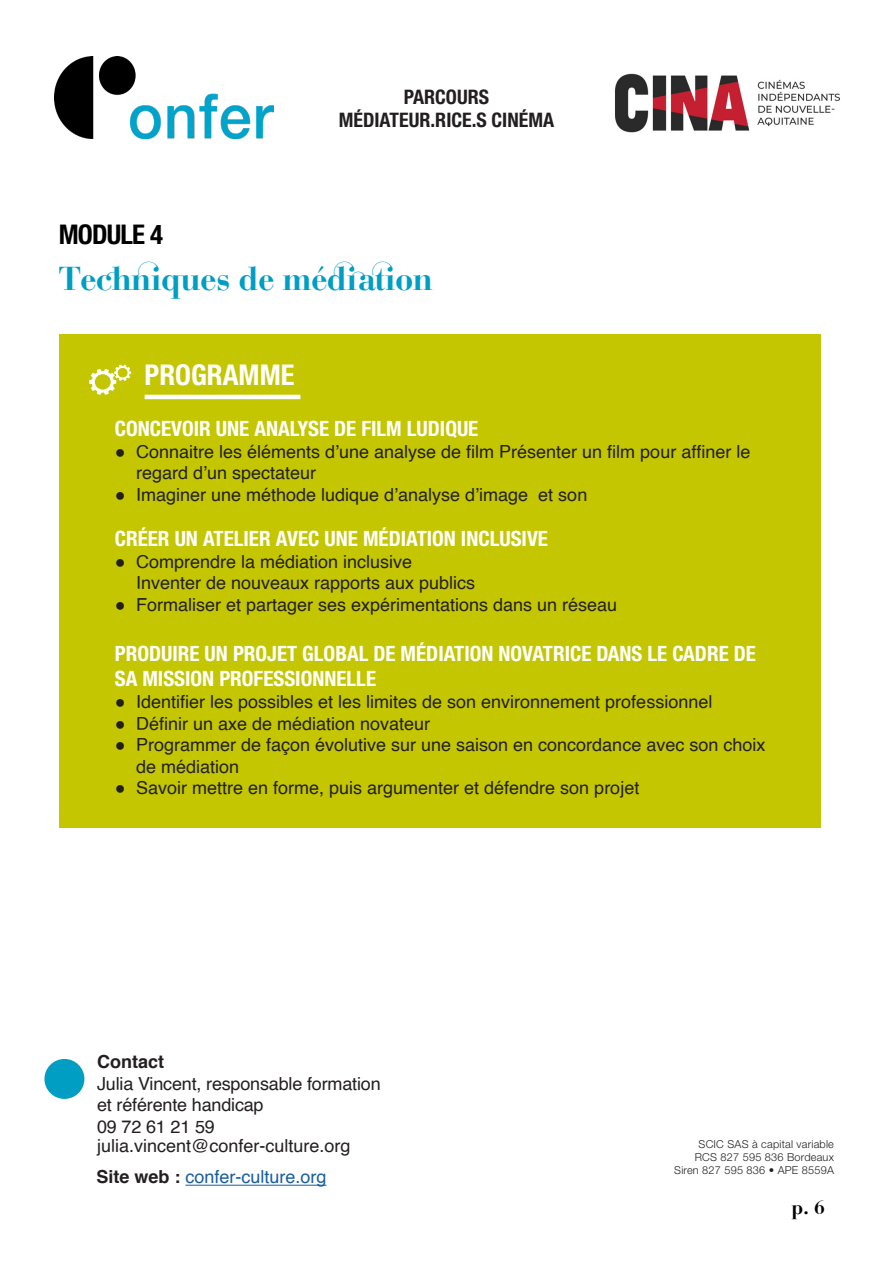
<style>
.page{position:relative;width:893px;height:1263px;background:#fff}
.page>*{position:absolute;margin:0;border:0;box-sizing:border-box;transform-origin:0 0}
.t1{font:700 33px "CO";letter-spacing:-.02em;color:#009ec3}
.List_Paragraph{font:700 condensed 28.5px "Helvetica Neue LT";color:#fff}
.t2{font:700 condensed 27px "Helvetica Neue LT";letter-spacing:-.03em;color:#000}
.List_Paragraph-2{font:700 condensed 21px/25.2px "Helvetica Neue LT";color:#fff}
.t3{font:700 condensed 19.95px/23.9px "Helvetica Neue LT";color:#231f20;text-align:center}
.t4{font:700 19.5px "CO";color:#000}
.t5{font:18px/21.6px "Helvetica";color:#231f20}
.t6{font:700 18px "Helvetica";color:#231f20}
.t7{font:300 10.95px/13px "Helvetica Neue LT";letter-spacing:.02em;color:#231f20;text-align:right}
.s1{font-weight:700}
.s2{color:#175d9e}
</style>
<div class="page">
<img style="left:54px;top:56px;width:220px;height:82px">
<div style="left:44px;top:1059px;width:40px;height:40px;background:#009ec3;border-radius:50%"></div>
<hr style="left:185px;top:1185px;width:141px;height:1px;background:#175d9e">
<img style="left:615px;top:73px;width:225px;height:60px">
<div style="left:59px;top:334px;width:762px;height:493px;background:#c3c600"></div>
<hr style="left:145px;top:395px;width:155px;height:4px;background:#fff">
<svg style="left:89px;top:365px;width:42px;height:30px"></svg>
<p class="t2" style="left:59px;top:218px;width:106px">MODULE 4</p>
<p class="t3" style="left:339px;top:84px;width:217px">PARCOURS<br>MÉDIATEUR.RICE.S CINÉMA</p>
<p class="t1" style="left:59px;top:259px;width:376px">Techniques de médiation</p>
<p class="List_Paragraph" style="left:145px;top:357px;width:151px">PROGRAMME</p>
<p class="List_Paragraph-2" style="left:115px;top:416px;width:365px">CONCEVOIR UNE ANALYSE DE FILM LUDIQUE</p>
<p class="t5" style="left:136px;top:441px;width:616px;text-indent:-21px">● Connaitre les éléments d’une analyse de film Présenter un film pour affiner le regard d’un spectateur</p>
<p class="t5" style="left:115px;top:484px;width:474px">● Imaginer une méthode ludique d’analyse d’image et son</p>
<p class="List_Paragraph-2" style="left:115px;top:526px;width:435px">CRÉER UN ATELIER AVEC UNE MÉDIATION INCLUSIVE</p>
<p class="t5" style="left:136px;top:551px;width:341px;text-indent:-21px">● Comprendre la médiation inclusive<br>Inventer de nouveaux rapports aux publics</p>
<p class="t5" style="left:115px;top:594px;width:504px">● Formaliser et partager ses expérimentations dans un réseau</p>
<p class="List_Paragraph-2" style="left:115px;top:641px;width:643px">PRODUIRE UN PROJET GLOBAL DE MÉDIATION NOVATRICE DANS LE CADRE DE<br>SA MISSION PROFESSIONNELLE</p>
<p class="t5" style="left:115px;top:691px;width:599px">● Identifier les possibles et les limites de son environnement professionnel</p>
<p class="t5" style="left:115px;top:713px;width:317px">● Définir un axe de médiation novateur</p>
<p class="t5" style="left:136px;top:734px;width:631px;text-indent:-21px">● Programmer de façon évolutive sur une saison en concordance avec son choix de médiation</p>
<p class="t5" style="left:115px;top:778px;width:526px">● Savoir mettre en forme, puis argumenter et défendre son projet</p>
<p class="t6" style="left:97px;top:1047px;width:68px">Contact</p>
<p class="t5" style="left:97px;top:1073px;width:285px">Julia Vincent, responsable formation et référente handicap<br>09 72 61 21 59</p>
<p class="t5" style="left:96px;top:1131px;width:256px;line-height:30.5px">julia.vincent@confer-culture.org<br><span class="s1">Site web :</span> <span class="s2">confer-culture.org</span></p>
<p class="t7" style="left:674px;top:1137px;width:161px">SCIC SAS à capital variable<br>RCS 827 595 836 Bordeaux<br>Siren 827 595 836 • APE 8559A</p>
<p class="t4" style="left:791px;top:1196px;width:35px">p. 6</p>
</div>
